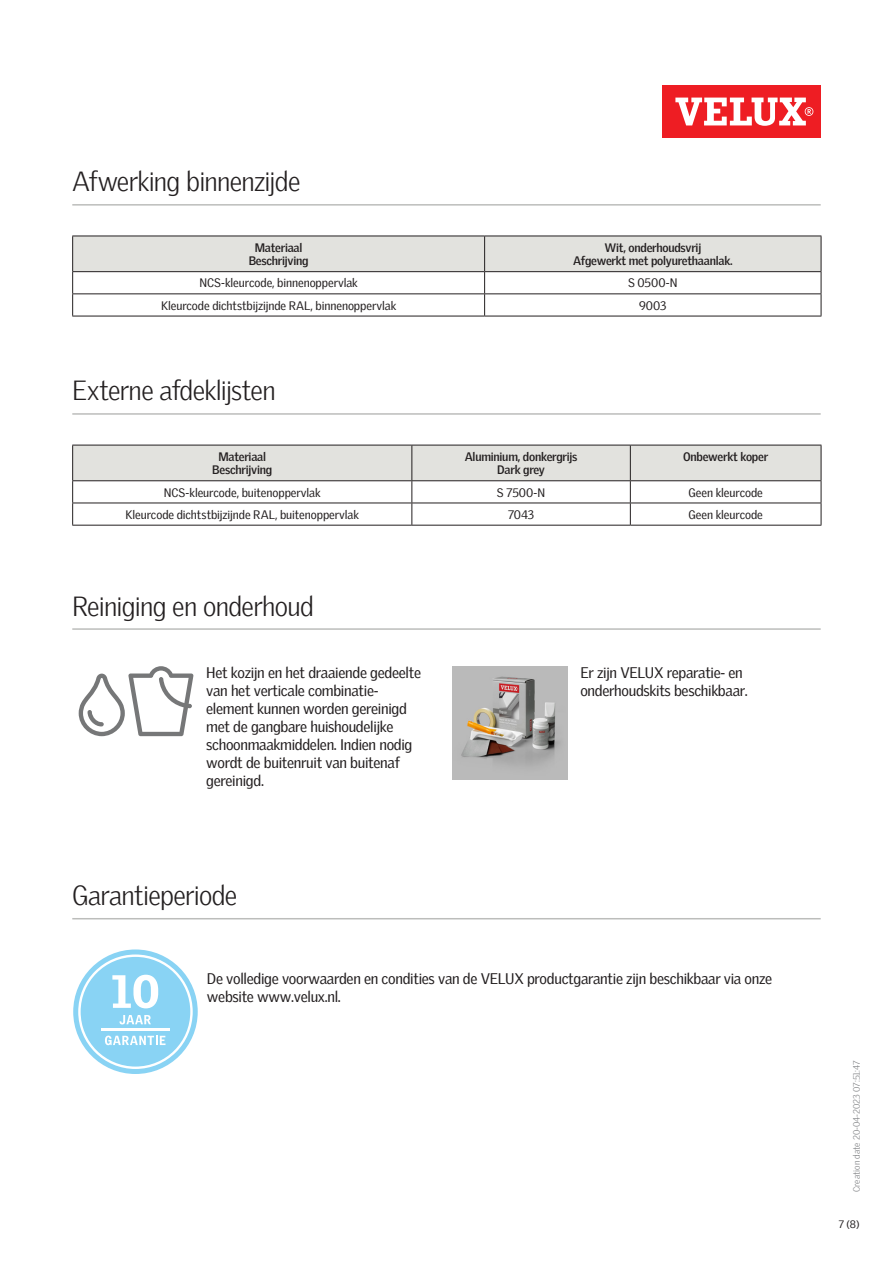
<style>
.page{position:relative;width:893px;height:1263px;background:#fff}
.page>*{position:absolute;margin:0;border:0;box-sizing:border-box;transform-origin:0 0}
.Headline_With_Line_B{font:300 27px "Velux Gothic";letter-spacing:-.025em;color:#231f20}
.Body_Regular{font:15px/18px "Velux Gothic";letter-spacing:-.02em;color:#231f20}
.TableText{font:12px "Velux Gothic";letter-spacing:-.005em;color:#231f20}
.TableHeader{font:700 12px/13.5px "Velux Gothic";letter-spacing:-.02em;color:#231f20;text-align:center}
.t1{font:10.5px "Velux Gothic";color:#231f20}
.t2{font:300 9px "Velux Gothic";color:#7c7e81}
</style>
<div class="page">
<div style="left:662px;top:85px;width:159px;height:53px;background:#ee1d23"></div>
<svg style="left:675px;top:98px;width:138px;height:28px"></svg>
<hr style="left:72px;top:204px;width:749px;height:2px;background:#bcbdbb">
<hr style="left:72px;top:413px;width:749px;height:2px;background:#bcbdbb">
<hr style="left:72px;top:628px;width:749px;height:2px;background:#bcbdbb">
<hr style="left:72px;top:316px;width:413px;height:1px;background:#231f20">
<svg style="left:72px;top:236px;width:750px;height:80px"></svg>
<hr style="left:485px;top:316px;width:336px;height:1px;background:#231f20">
<hr style="left:72px;top:525px;width:340px;height:1px;background:#231f20">
<hr style="left:412px;top:525px;width:218px;height:1px;background:#231f20">
<svg style="left:72px;top:445px;width:750px;height:80px"></svg>
<hr style="left:630px;top:525px;width:191px;height:1px;background:#231f20">
<svg style="left:79px;top:666px;width:114px;height:70px"></svg>
<img style="left:453px;top:666px;width:115px;height:113px">
<hr style="left:72px;top:918px;width:749px;height:1px;background:#bcbdbb">
<svg style="left:73px;top:949px;width:125px;height:125px"></svg>
<p class="Headline_With_Line_B" style="left:72px;top:161px;width:230px">Afwerking binnenzijde</p>
<p class="TableHeader" style="left:249px;top:240px;width:61px">Materiaal<br>Beschrijving</p>
<p class="TableHeader" style="left:573px;top:240px;width:161px">Wit, onderhoudsvrij<br>Afgewerkt met polyurethaanlak.</p>
<p class="TableText" style="left:199px;top:274px;width:160px">NCS-kleurcode, binnenoppervlak</p>
<p class="TableText" style="left:628px;top:274px;width:51px">S 0500-N</p>
<p class="TableText" style="left:161px;top:296px;width:237px">Kleurcode dichtstbijzijnde RAL, binnenoppervlak</p>
<p class="TableText" style="left:639px;top:296px;width:29px">9003</p>
<p class="Headline_With_Line_B" style="left:72px;top:370px;width:205px">Externe afdeklijsten</p>
<p class="TableHeader" style="left:212px;top:449px;width:61px">Materiaal<br>Beschrijving</p>
<p class="TableHeader" style="left:465px;top:449px;width:114px">Aluminium, donkergrijs<br>Dark grey</p>
<p class="TableHeader" style="left:683px;top:449px;width:86px">Onbewerkt koper</p>
<p class="TableText" style="left:164px;top:483px;width:158px">NCS-kleurcode, buitenoppervlak</p>
<p class="TableText" style="left:497px;top:483px;width:50px">S 7500-N</p>
<p class="TableText" style="left:688px;top:483px;width:76px">Geen kleurcode</p>
<p class="TableText" style="left:126px;top:505px;width:235px">Kleurcode dichtstbijzijnde RAL, buitenoppervlak</p>
<p class="TableText" style="left:508px;top:505px;width:28px">7043</p>
<p class="TableText" style="left:688px;top:505px;width:76px">Geen kleurcode</p>
<p class="Headline_With_Line_B" style="left:72px;top:585px;width:243px">Reiniging en onderhoud</p>
<p class="Body_Regular" style="left:206px;top:662px;width:216px">Het kozijn en het draaiende gedeelte van het verticale combinatie&shy;element kunnen worden gereinigd met de gangbare huishoudelijke schoonmaakmiddelen. Indien nodig wordt de buitenruit van buitenaf gereinigd.</p>
<p class="Body_Regular" style="left:580px;top:662px;width:169px">Er zijn VELUX reparatie- en onderhoudskits beschikbaar.</p>
<p class="Headline_With_Line_B" style="left:72px;top:875px;width:167px">Garantieperiode</p>
<p class="Body_Regular" style="left:207px;top:968px;width:567px">De volledige voorwaarden en condities van de VELUX productgarantie zijn beschikbaar via onze website www.velux.nl.</p>
<p class="t2" style="left:850px;top:1192px;width:133px;rotate:-90deg">Creation date 20-04-2023 07:51:47</p>
<p class="t1" style="left:839px;top:1216px;width:22px">7 (8)</p>
</div>
